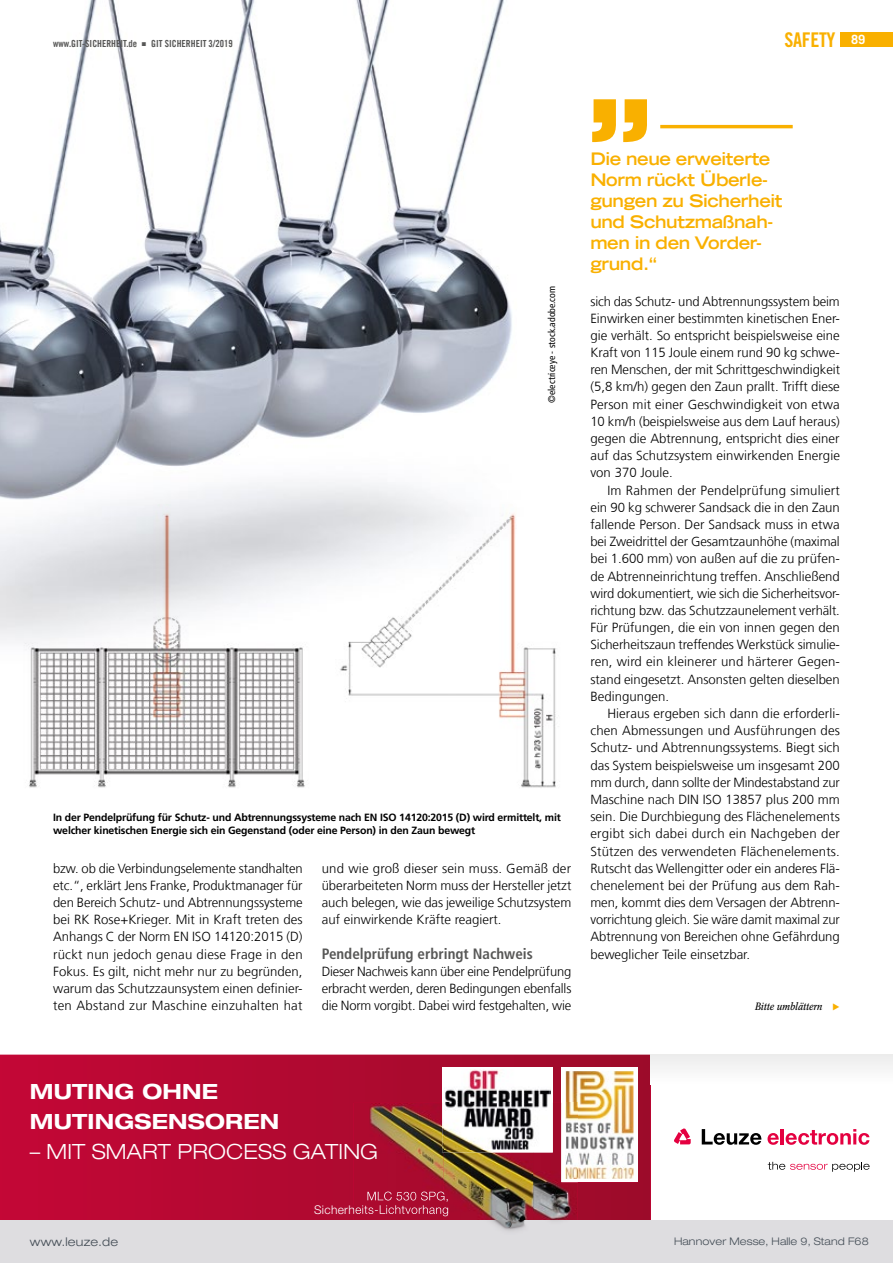
<style>
.page{position:relative;width:893px;height:1263px;background:#fff}
.page>*{position:absolute;margin:0;border:0;box-sizing:border-box;transform-origin:0 0}
.t1{font:700 expanded 21px/30px "Helvetica Neue LT Pro";letter-spacing:.01em;color:#fff}
.t2{font:300 expanded 21px "Helvetica Neue LT Pro";letter-spacing:.01em;color:#fff}
.t3{font:20.25px "Trade Gothic LT Std Bd Cn 20";letter-spacing:-.015em;color:#f9b000}
.t4{font:700 expanded 17.25px/21px "Trade Gothic LT Std";letter-spacing:-.02em;color:#f9b000}
.t5{font:700 condensed 15px "Frutiger LT Com";color:#575756}
.t6{font:300 13.2px/17.2px "Frutiger LT Com";color:#000;text-align:justify}
.t7{font:300 expanded 12px "Helvetica Neue LT Pro";letter-spacing:.02em;color:#444d56}
.t8{font:700 10.5px/12.8px "Frutiger LT Com";letter-spacing:-.015em;color:#000}
.t9{font:300 expanded 10.5px "Helvetica Neue LT Pro";letter-spacing:.01em;color:#444d56}
.t10{font:italic 10.5px "Concorde Nova";color:#000}
.t11{font:9.75px "Trade Gothic LT Com Bd Cn 20";color:#575756}
.t12{font:condensed 9.75px "Frutiger LT Com";color:#000}
.s1{font-family:"Trade Gothic LT Com";font-weight:700;font-size:12.75px;color:#fff}
.s2{color:#f9b000}
</style>
<div class="page">
<img style="left:0;top:0;width:512px;height:641px">
<img style="left:16px;top:504px;width:540px;height:284px">
<svg style="left:674px;top:1128px;width:17px;height:16px"></svg>
<hr style="left:781px;top:1129px;width:3px;height:15px;background:#e40040">
<svg style="left:786px;top:1129px;width:83px;height:16px"></svg>
<svg style="left:702px;top:1129px;width:77px;height:16px"></svg>
<svg style="left:768px;top:1162px;width:102px;height:10px"></svg>
<svg style="left:0;top:1054px;width:651px;height:166px;background:#b50a33"></svg>
<div style="left:315px;top:1205px;width:39px;height:11px;background:#af0a30"></div>
<div style="left:0;top:1220px;width:893px;height:43px;background:#dedde0"></div>
<svg style="left:561px;top:1067px;width:77px;height:115px"></svg>
<img style="left:566px;top:1071px;width:67px;height:107px">
<div style="left:442px;top:1067px;width:111px;height:85px;background:#fff"></div>
<img style="left:445px;top:1069px;width:106px;height:34px">
<div style="left:651px;top:1054px;width:242px;height:30px;background:#f4f4f4"></div>
<img style="left:354px;top:1103px;width:89px;height:117px">
<img style="left:533px;top:1103px;width:45px;height:117px">
<img style="left:443px;top:1152px;width:90px;height:68px">
<img style="left:491px;top:1220px;width:64px;height:11px">
<img style="left:367px;top:1191px;width:81px;height:11px">
<img style="left:354px;top:1205px;width:94px;height:11px">
<img style="left:561px;top:1103px;width:17px;height:79px">
<img style="left:566px;top:1103px;width:12px;height:75px">
<img style="left:442px;top:1103px;width:111px;height:49px">
<hr style="left:660px;top:125px;width:133px;height:3px;background:#f9b000">
<svg style="left:592px;top:99px;width:55px;height:43px"></svg>
<div style="left:840px;top:32px;width:53px;height:15px;background:#f9b000"></div>
<p class="t11" style="left:53px;top:38px;width:181px">www.GIT-SICHERHEIT.de ▪ GIT SICHERHEIT 3/2019</p>
<h2 class="t3" style="left:784px;top:27px;width:82px">Safety <span class="s1">89</span></h2>
<p class="t12" style="left:546px;top:403px;width:118px;rotate:-90deg">©electriceye - stock.adobe.com</p>
<p class="t8" style="left:53px;top:811px;width:509px">In der Pendelprüfung für Schutz- und Abtrennungssysteme nach EN ISO 14120:2015 (D) wird ermittelt, mit welcher kinetischen Energie sich ein Gegenstand (oder eine Person) in den Zaun bewegt</p>
<p class="t6" style="left:53px;top:860px;width:251px">bzw. ob die Verbindungselemente standhalten etc.“, erklärt Jens Franke, Produktmanager für den Bereich Schutz- und Abtrennungssysteme bei RK Rose+Krieger. Mit in Kraft treten des Anhangs C der Norm EN ISO 14120:2015 (D) rückt nun jedoch genau diese Frage in den Fokus. Es gilt, nicht mehr nur zu begründen, warum das Schutzzaunsystem einen definier&shy;ten Abstand zur Maschine einzuhalten hat</p>
<p class="t6" style="left:322px;top:860px;width:251px">und wie groß dieser sein muss. Gemäß der überarbeiteten Norm muss der Hersteller jetzt auch belegen, wie das jeweilige Schutzsystem auf einwirkende Kräfte reagiert.</p>
<p class="t5" style="left:322px;top:944px;width:213px">Pendelprüfung erbringt Nachweis</p>
<p class="t6" style="left:322px;top:963px;width:251px">Dieser Nachweis kann über eine Pendelprüfung erbracht werden, deren Bedingungen ebenfalls die Norm vorgibt. Dabei wird festgehalten, wie</p>
<h3 class="t4" style="left:590px;top:148px;width:194px">Die neue erweiterte<br>Norm rückt Überle&shy;gungen zu Sicherheit und Schutzmaßnah&shy;men in den Vorder&shy;grund.“</h3>
<p class="t6" style="left:590px;top:292px;width:251px">sich das Schutz- und Abtrennungssystem beim Einwirken einer bestimmten kinetischen Ener&shy;gie verhält. So entspricht beispielsweise eine Kraft von 115 Joule einem rund 90 kg schwe&shy;ren Menschen, der mit Schrittgeschwindigkeit (5,8 km/h) gegen den Zaun prallt. Trifft diese Person mit einer Geschwindigkeit von etwa 10 km/h (beispielsweise aus dem Lauf heraus) gegen die Abtrennung, entspricht dies einer auf das Schutzsystem einwirkenden Energie von 370 Joule.</p>
<p class="t6" style="left:590px;top:481px;width:251px;text-indent:17px">Im Rahmen der Pendelprüfung simuliert ein 90 kg schwerer Sandsack die in den Zaun fallende Person. Der Sandsack muss in etwa bei Zweidrittel der Gesamtzaunhöhe (maximal bei 1.600 mm) von außen auf die zu prüfen&shy;de Abtrenneinrichtung treffen. Anschließend wird dokumentiert, wie sich die Sicherheitsvor&shy;richtung bzw. das Schutzzaunelement verhält.<br>Für Prüfungen, die ein von innen gegen den Sicherheitszaun treffendes Werkstück simulie&shy;ren, wird ein kleinerer und härterer Gegen&shy;stand eingesetzt. Ansonsten gelten dieselben Bedingungen.</p>
<p class="t6" style="left:590px;top:705px;width:251px;text-indent:17px">Hieraus ergeben sich dann die erforderli&shy;chen Abmessungen und Ausführungen des Schutz- und Abtrennungssystems. Biegt sich das System beispielsweise um insgesamt 200 mm durch, dann sollte der Mindestabstand zur Maschine nach DIN ISO 13857 plus 200 mm sein. Die Durchbiegung des Flächenelements ergibt sich dabei durch ein Nachgeben der Stützen des verwendeten Flächenelements.<br>Rutscht das Wellengitter oder ein anderes Flä&shy;chenelement bei der Prüfung aus dem Rah&shy;men, kommt dies dem Versagen der Abtrenn&shy;vorrichtung gleich. Sie wäre damit maximal zur Abtrennung von Bereichen ohne Gefährdung beweglicher Teile einsetzbar.</p>
<p class="t10" style="left:755px;top:1000px;width:87px">Bitte umblättern <span class="s2">▶</span></p>
<h1 class="t1" style="left:30px;top:1076px;width:251px">MUTING OHNE<br>MUTINGSENSOREN</h1>
<h1 class="t2" style="left:30px;top:1139px;width:350px">– MIT SMART PROCESS GATING</h1>
<p class="t7" style="left:30px;top:1234px;width:90px">www.leuze.de</p>
<p class="t9" style="left:674px;top:1235px;width:196px">Hannover Messe, Halle 9, Stand F68</p>
</div>
